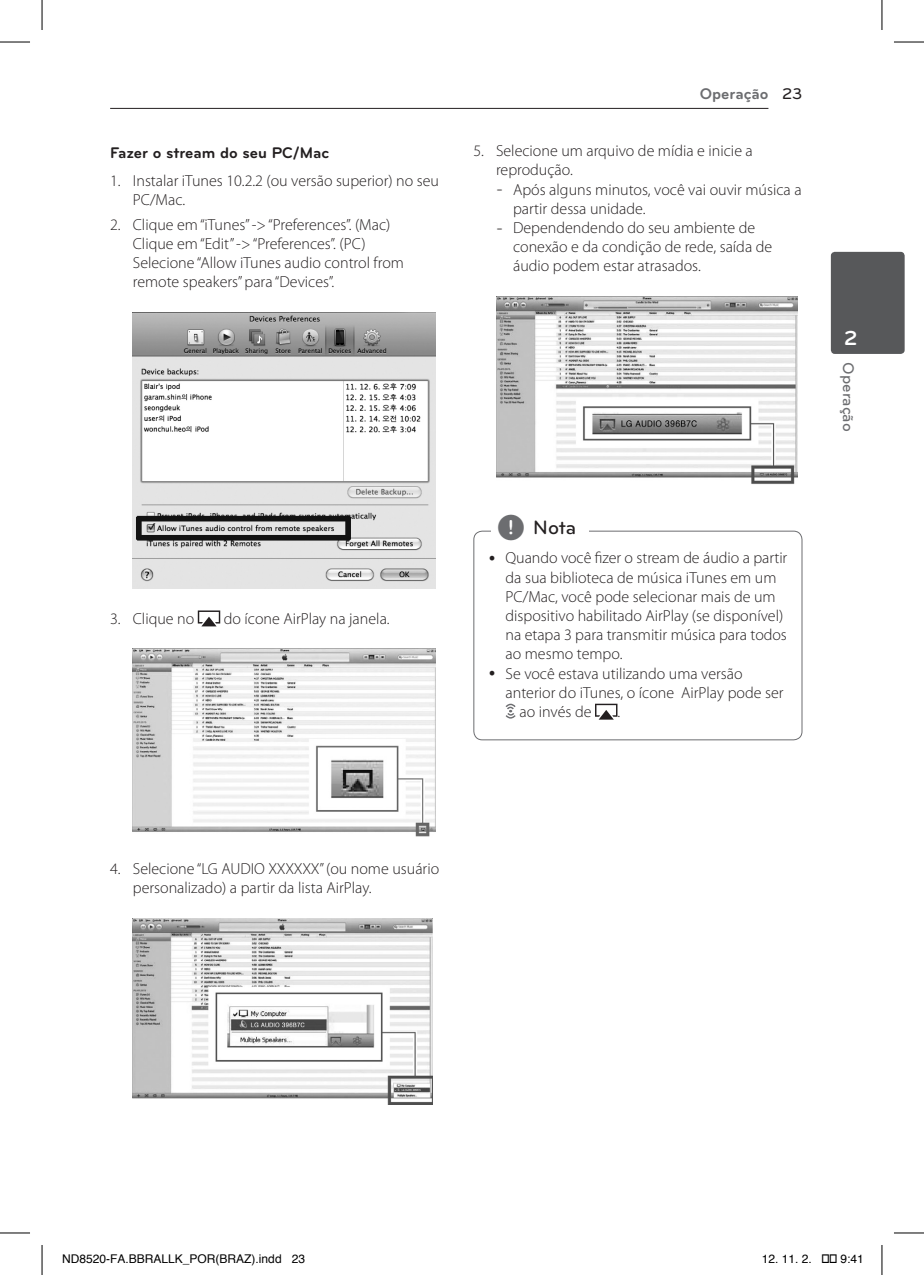
<style>
.page{position:relative;width:924px;height:1275px;background:#fff}
.page>*{position:absolute;margin:0;border:0;box-sizing:border-box;transform-origin:0 0}
.t1{font:700 21px "Bryant LG";color:#fff}
.t2{font:500 20px "Bryant LG";color:#231f20}
.Content_text_Num{font:300 16px/19.2px "Myriad Pro";color:#231f20}
.Content_text_HYP{font:300 16px/19.2px "Myriad Pro";color:#231f20}
.Title_3{font:700 16px "Bryant LG";color:#231f20}
.t3{font:700 16px "Bryant LG";color:#6c6d70}
.t4{font:500 16px "Bryant LG";color:#6c6d70}
.t5{font:12px "Helvetica";color:#000}
.s1{font-weight:500;color:#231f20}
.s2{font-family:"Bryant LG";font-weight:400}
.s3{font-family:"UPSYS Common";font-weight:400;font-size:30px;color:#6c6d70}
</style>
<div class="page">
<hr style="left:110px;top:108px;width:658px;height:1px;background:#231f20">
<div style="left:830px;top:252px;width:74px;height:102px;background:#57585a;border-radius:4px"></div>
<img style="left:133px;top:312px;width:302px;height:276px">
<svg style="left:198px;top:610px;width:22px;height:16px"></svg>
<img style="left:133px;top:649px;width:302px;height:188px">
<img style="left:133px;top:918px;width:299px;height:186px">
<img style="left:496px;top:296px;width:301px;height:188px">
<svg style="left:505px;top:703px;width:10px;height:15px"></svg>
<svg style="left:595px;top:703px;width:22px;height:16px"></svg>
<div style="left:473px;top:530px;width:329px;height:210px;border:1px solid #6c6d70;border-radius:9px"></div>
<div style="left:491px;top:524px;width:97px;height:22px;background:#fff"></div>
<hr style="left:0;top:42px;width:30px;height:1px;background:#000">
<hr style="left:893px;top:42px;width:30px;height:1px;background:#000">
<hr style="left:0;top:1232px;width:30px;height:1px;background:#000">
<hr style="left:893px;top:1232px;width:30px;height:1px;background:#000">
<hr style="left:42px;top:0;width:1px;height:30px;background:#000">
<hr style="left:42px;top:1245px;width:1px;height:30px;background:#000">
<hr style="left:881px;top:0;width:1px;height:30px;background:#000">
<hr style="left:881px;top:1245px;width:1px;height:30px;background:#000">
<p class="Title_3" style="left:110px;top:142px;width:220px">Fazer o stream do seu PC/Mac</p>
<p class="Content_text_Num" style="left:133px;top:170px;width:307px;text-indent:-23px">1. Instalar iTunes 10.2.2 (ou versão superior) no seu<br>PC/Mac.</p>
<p class="Content_text_Num" style="left:133px;top:214px;width:272px;text-indent:-23px">2. Clique em “iTunes” -&gt; “Preferences”. (Mac)<br>Clique em “Edit” -&gt; “Preferences”. (PC)<br>Selecione “Allow iTunes audio control from remote speakers” para “Devices”.</p>
<p class="t3" style="left:699px;top:84px;width:104px">Operação <span class="s1">23</span></p>
<p class="Content_text_Num" style="left:496px;top:141px;width:258px;text-indent:-23px">5. Selecione um arquivo de mídia e inicie a reprodução.</p>
<p class="Content_text_HYP" style="left:513px;top:179px;width:290px;text-indent:-17px"><span class="s2">-</span> Após alguns minutos, você vai ouvir música a partir dessa unidade.</p>
<p class="Content_text_HYP" style="left:513px;top:218px;width:260px;text-indent:-17px"><span class="s2">-</span> Dependendendo do seu ambiente de conexão e da condição de rede, saída de áudio podem estar atrasados.</p>
<p class="Content_text_Num" style="left:110px;top:609px;width:86px">3. Clique no</p>
<p class="Content_text_Num" style="left:224px;top:609px;width:167px">do ícone AirPlay na janela.</p>
<p class="t2" style="left:496px;top:515px;width:81px"><span class="s3">,</span> Nota</p>
<p class="Content_text_Num" style="left:505px;top:548px;width:283px">Quando você fizer o stream de áudio a partir</p>
<p class="Content_text_Num" style="left:505px;top:567px;width:272px">da sua biblioteca de música iTunes em um</p>
<p class="Content_text_Num" style="left:505px;top:586px;width:271px">PC/Mac, você pode selecionar mais de um</p>
<p class="Content_text_Num" style="left:505px;top:606px;width:279px">dispositivo habilitado AirPlay (se disponível)</p>
<p class="Content_text_Num" style="left:505px;top:625px;width:283px">na etapa 3 para transmitir música para todos</p>
<p class="Content_text_Num" style="left:505px;top:644px;width:118px">ao mesmo tempo.</p>
<p class="Content_text_Num" style="left:505px;top:663px;width:238px">Se você estava utilizando uma versão</p>
<p class="Content_text_Num" style="left:505px;top:682px;width:279px">anterior do iTunes, o ícone AirPlay pode ser</p>
<p class="Content_text_Num" style="left:519px;top:702px;width:73px">ao invés de</p>
<p class="Content_text_Num" style="left:617px;top:702px;width:4px">.</p>
<h1 class="t1" style="left:843px;top:325px;width:15px">2</h1>
<p class="t4" style="left:857px;top:362px;width:71px;rotate:90deg">Operação</p>
<p class="Content_text_Num" style="left:133px;top:859px;width:308px;text-indent:-23px">4. Selecione “LG AUDIO XXXXXX” (ou nome usuário personalizado) a partir da lista AirPlay.</p>
<p class="t5" style="left:62px;top:1249px;width:244px">ND8520-FA.BBRALLK_POR(BRAZ).indd 23</p>
<p class="t5" style="left:761px;top:1249px;width:52px">12. 11. 2.</p>
<p class="t5" style="left:840px;top:1249px;width:25px">9:41</p>
</div>
